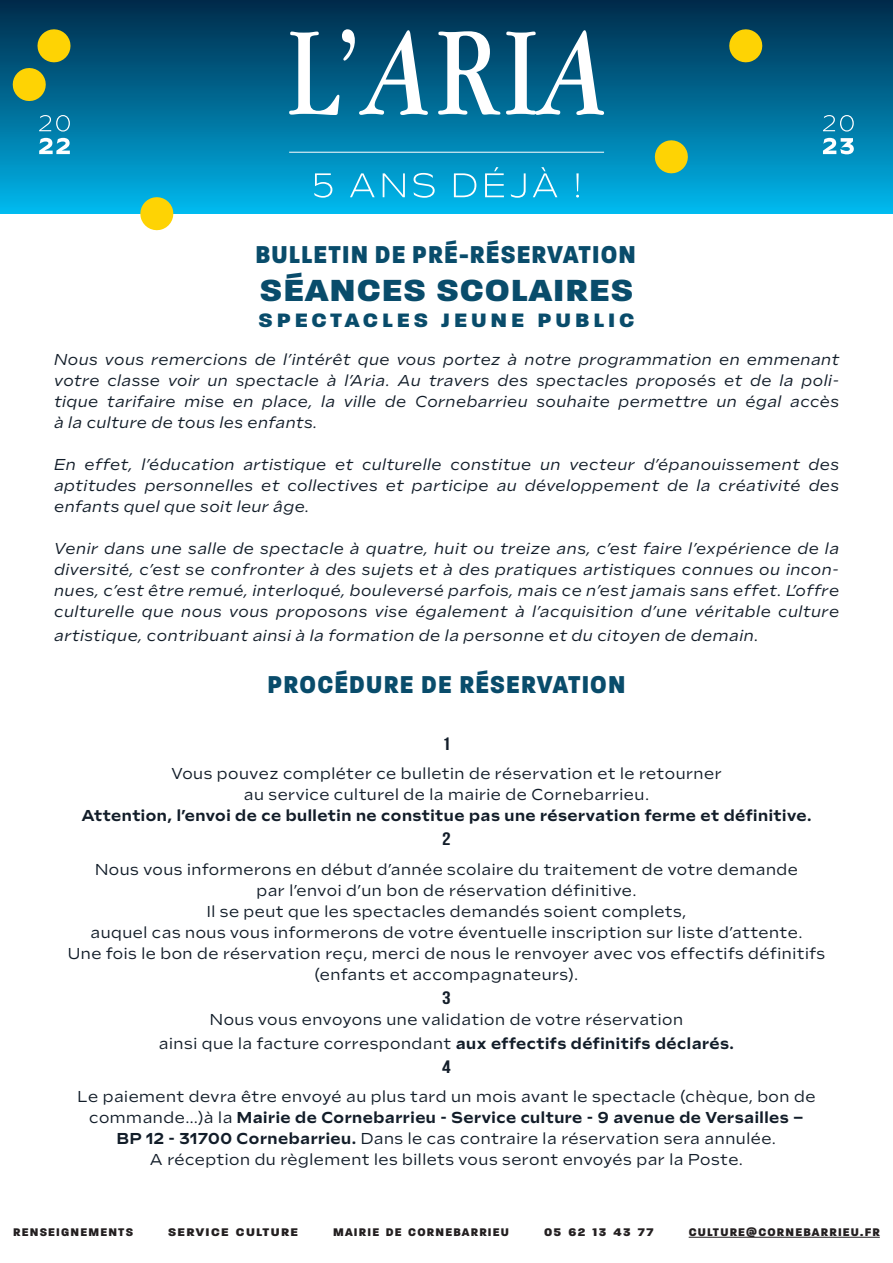
<style>
.page{position:relative;width:893px;height:1263px;background:#fff}
.page>*{position:absolute;margin:0;border:0;box-sizing:border-box;transform-origin:0 0}
.t1{font:800 33px "Paralucent";letter-spacing:.03em;color:#094c6b;scale:1.1 1}
.t2{font:800 26.4px "Paralucent";letter-spacing:.05em;color:#094c6b;scale:.91 1}
.t3{font:800 21px "Paralucent";letter-spacing:.17em;color:#094c6b;scale:1.1 1}
.t4{font:700 18px "Bebas Neue";color:#121d29;scale:1.2 1}
.t5{font:italic 15.75px/21px "Sculpin";letter-spacing:.03em;color:#121d29;text-align:justify}
.t6{font:15.75px/21px "Sculpin";letter-spacing:.035em;color:#121d29;text-align:center}
.t7{font:700 15.75px "Sculpin";letter-spacing:.035em;color:#121d29}
.t8{font:800 12px "Paralucent";letter-spacing:.1em;color:#231f20}
.t9{font:800 12px "Paralucent";letter-spacing:.1em;color:#231f20;scale:1.1 1}
.s1{font-weight:700}
</style>
<div class="page">
<hr style="left:689px;top:1237px;width:191px;height:1px;background:#231f20">
<div style="left:0;top:0;width:893px;height:214px;background:linear-gradient(to bottom,#002847,#00b6eb)"></div>
<svg style="left:289px;top:29px;width:315px;height:86px"></svg>
<hr style="left:289px;top:152px;width:315px;height:1px;background:#fff">
<svg style="left:314px;top:167px;width:265px;height:31px;background:#1eadd9"></svg>
<svg style="left:11px;top:27px;width:61px;height:76px;background:#5d814d"></svg>
<svg style="left:727px;top:27px;width:37px;height:37px"></svg>
<svg style="left:653px;top:138px;width:37px;height:37px"></svg>
<svg style="left:138px;top:195px;width:37px;height:36px"></svg>
<svg style="left:39px;top:138px;width:31px;height:16px"></svg>
<svg style="left:39px;top:115px;width:31px;height:17px"></svg>
<svg style="left:823px;top:138px;width:31px;height:16px"></svg>
<svg style="left:823px;top:115px;width:31px;height:17px"></svg>
<h2 class="t2" style="left:255px;top:238px;width:420px">BULLETIN DE PRÉ-RÉSERVATION</h2>
<h1 class="t1" style="left:260px;top:271px;width:341px">SÉANCES SCOLAIRES</h1>
<h3 class="t3" style="left:259px;top:307px;width:343px">SPECTACLES JEUNE PUBLIC</h3>
<p class="t5" style="left:54px;top:349px;width:786px">Nous vous remercions de l’intérêt que vous portez à notre programmation en emmenant votre classe voir un spectacle à l’Aria. Au travers des spectacles proposés et de la poli&shy;tique tarifaire mise en place, la ville de Cornebarrieu souhaite permettre un égal accès à la culture de tous les enfants.</p>
<p class="t5" style="left:54px;top:454px;width:786px">En effet, l’éducation artistique et culturelle constitue un vecteur d’épanouissement des aptitudes personnelles et collectives et participe au développement de la créativité des enfants quel que soit leur âge.</p>
<p class="t5" style="left:54px;top:538px;width:786px">Venir dans une salle de spectacle à quatre, huit ou treize ans, c’est faire l’expérience de la diversité, c’est se confronter à des sujets et à des pratiques artistiques connues ou incon&shy;nues, c’est être remué, interloqué, bouleversé parfois, mais ce n’est jamais sans effet. L’offre culturelle que nous vous proposons vise également à l’acquisition d’une véritable culture</p>
<p class="t5" style="left:54px;top:625px;width:706px">artistique, contribuant ainsi à la formation de la personne et du citoyen de demain.</p>
<h2 class="t2" style="left:268px;top:668px;width:395px">PROCÉDURE DE RÉSERVATION</h2>
<p class="t4" style="left:442px;top:733px;width:9px">1</p>
<p class="t6" style="left:171px;top:763px;width:552px">Vous pouvez compléter ce bulletin de réservation et le retourner au service culturel de la mairie de Cornebarrieu.</p>
<p class="t7" style="left:81px;top:806px;width:732px">Attention, l’envoi de ce bulletin ne constitue pas une réservation ferme et définitive.</p>
<p class="t4" style="left:442px;top:829px;width:9px">2</p>
<p class="t6" style="left:68px;top:859px;width:759px">Nous vous informerons en début d’année scolaire du traitement de votre demande<br>par l’envoi d’un bon de réservation définitive.<br>Il se peut que les spectacles demandés soient complets,<br>auquel cas nous vous informerons de votre éventuelle inscription sur liste d’attente.<br>Une fois le bon de réservation reçu, merci de nous le renvoyer avec vos effectifs définitifs (enfants et accompagnateurs).</p>
<p class="t4" style="left:442px;top:987px;width:9px">3</p>
<p class="t6" style="left:159px;top:1007px;width:576px;line-height:24px">Nous vous envoyons une validation de votre réservation<br>ainsi que la facture correspondant <span class="s1">aux effectifs définitifs déclarés.</span></p>
<p class="t4" style="left:442px;top:1056px;width:9px">4</p>
<p class="t6" style="left:78px;top:1086px;width:739px">Le paiement devra être envoyé au plus tard un mois avant le spectacle (chèque, bon de commande…)à la <span class="s1">Mairie de Cornebarrieu - Service culture - 9 avenue de Versailles – BP 12 - 31700 Cornebarrieu.</span> Dans le cas contraire la réservation sera annulée.<br>A réception du règlement les billets vous seront envoyés par la Poste.</p>
<p class="t8" style="left:13px;top:1224px;width:121px">RENSEIGNEMENTS</p>
<p class="t9" style="left:168px;top:1224px;width:119px">SERVICE CULTURE</p>
<p class="t8" style="left:333px;top:1224px;width:177px">MAIRIE DE CORNEBARRIEU</p>
<p class="t9" style="left:544px;top:1224px;width:101px">05 62 13 43 77</p>
<p class="t8" style="left:689px;top:1224px;width:193px">CULTURE@CORNEBARRIEU.FR</p>
</div>
